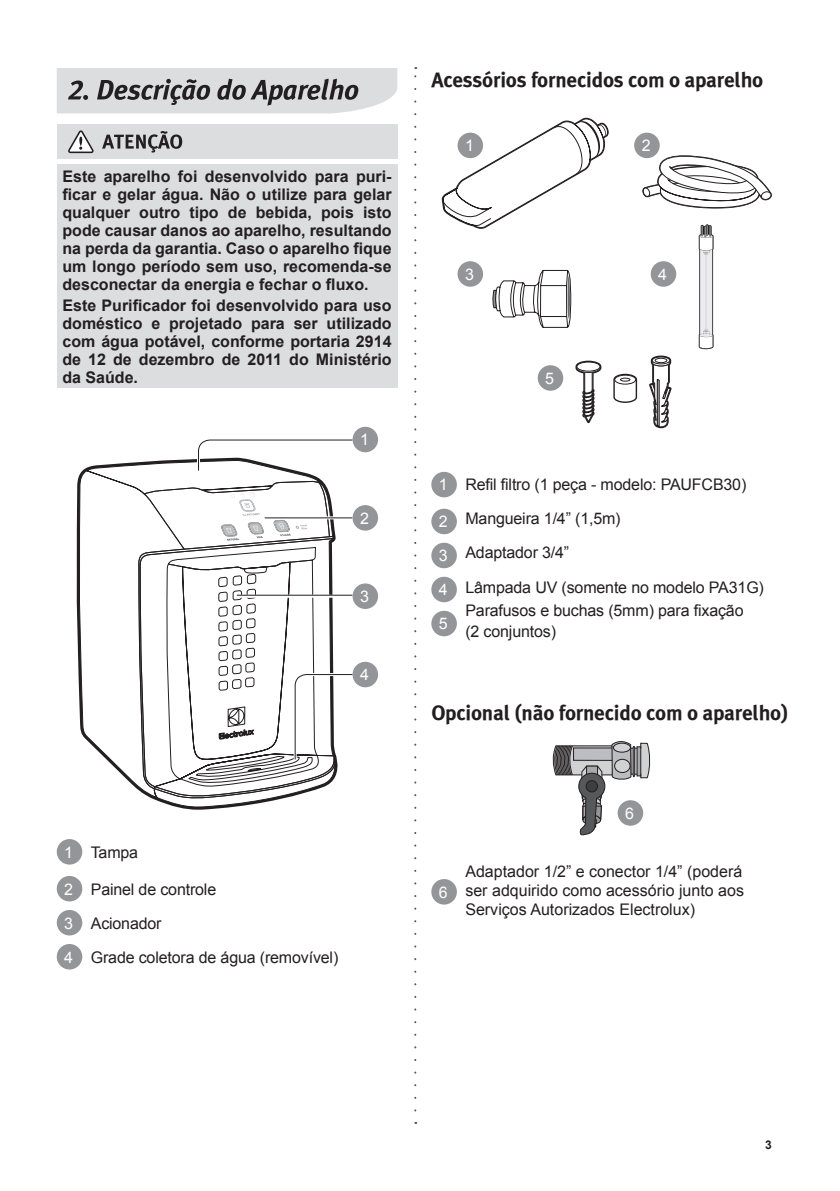
<style>
.page{position:relative;width:840px;height:1191px;background:#fff}
.page>*{position:absolute;margin:0;border:0;box-sizing:border-box;transform-origin:0 0}
.t1{font:21px "Meta Plus Bold Roman";letter-spacing:-.01em;color:#231f20}
.t2{font:700 16px/18px "Arial";color:#231f20;text-align:justify}
.t3{font:16px/34px "Arial";letter-spacing:-.01em;color:#231f20}
.t4{font:16px/34px "Arial";color:#fff;text-align:justify}
.t5{font:700 12px "Arial";color:#231f20}
</style>
<div class="page">
<svg style="left:414px;top:67px;width:2px;height:1043px"></svg>
<div style="left:57px;top:839px;width:25px;height:25px;background:#939598;border-radius:50%"></div>
<div style="left:57px;top:876px;width:25px;height:25px;background:#939598;border-radius:50%"></div>
<div style="left:57px;top:910px;width:25px;height:25px;background:#939598;border-radius:50%"></div>
<div style="left:57px;top:944px;width:25px;height:25px;background:#939598;border-radius:50%"></div>
<svg style="left:441px;top:118px;width:167px;height:111px"></svg>
<svg style="left:642px;top:155px;width:129px;height:53px"></svg>
<svg style="left:492px;top:269px;width:79px;height:59px"></svg>
<svg style="left:649px;top:355px;width:22px;height:73px"></svg>
<div style="left:654px;top:358px;width:13px;height:5px;border:1px solid #231f20;border-radius:50%"></div>
<svg style="left:575px;top:361px;width:26px;height:62px"></svg>
<div style="left:576px;top:362px;width:23px;height:9px;background:#fff;border-radius:50%"></div>
<div style="left:576px;top:362px;width:24px;height:9px;border:1px solid #231f20;border-radius:50%"></div>
<svg style="left:613px;top:374px;width:23px;height:29px"></svg>
<svg style="left:630px;top:743px;width:20px;height:35px"></svg>
<svg style="left:636px;top:746px;width:4px;height:30px"></svg>
<svg style="left:611px;top:741px;width:19px;height:39px"></svg>
<div style="left:611px;top:741px;width:19px;height:39px;border:1px solid #231f20;border-radius:4px"></div>
<div style="left:613px;top:743px;width:17px;height:9px;background:#d1d2d4;border-radius:50%"></div>
<div style="left:613px;top:743px;width:17px;height:9px;border:1px solid #231f20;border-radius:50%"></div>
<div style="left:614px;top:759px;width:15px;height:13px;background:#d1d2d4;border-radius:50%"></div>
<div style="left:614px;top:759px;width:16px;height:13px;border:1px solid #231f20;border-radius:50%"></div>
<svg style="left:552px;top:745px;width:61px;height:90px"></svg>
<div style="left:585px;top:780px;width:12px;height:12px;background:#3e3e3f;border-radius:50%"></div>
<div style="left:585px;top:780px;width:12px;height:12px;border:1px solid #231f20;border-radius:50%"></div>
<div style="left:57px;top:164px;width:340px;height:224px;background:#dcdddf"></div>
<div style="left:57px;top:125px;width:340px;height:34px;background:#dcdddf"></div>
<svg style="left:102px;top:131px;width:80px;height:22px"></svg>
<svg style="left:68px;top:130px;width:26px;height:23px"></svg>
<svg style="left:57px;top:68px;width:340px;height:45px"></svg>
<div style="left:457px;top:133px;width:26px;height:25px;background:#939598;border-radius:50%"></div>
<div style="left:431px;top:472px;width:25px;height:25px;background:#939598;border-radius:50%"></div>
<div style="left:431px;top:509px;width:25px;height:25px;background:#939598;border-radius:50%"></div>
<div style="left:633px;top:133px;width:26px;height:25px;background:#939598;border-radius:50%"></div>
<div style="left:431px;top:543px;width:25px;height:25px;background:#939598;border-radius:50%"></div>
<div style="left:431px;top:611px;width:25px;height:25px;background:#939598;border-radius:50%"></div>
<div style="left:457px;top:261px;width:26px;height:26px;background:#939598;border-radius:50%"></div>
<div style="left:431px;top:577px;width:25px;height:25px;background:#939598;border-radius:50%"></div>
<div style="left:650px;top:261px;width:26px;height:26px;background:#939598;border-radius:50%"></div>
<div style="left:537px;top:365px;width:26px;height:26px;background:#939598;border-radius:50%"></div>
<div style="left:617px;top:800px;width:25px;height:25px;background:#939598;border-radius:50%"></div>
<div style="left:431px;top:879px;width:25px;height:25px;background:#939598;border-radius:50%"></div>
<svg style="left:79px;top:460px;width:243px;height:349px"></svg>
<svg style="left:138px;top:536px;width:184px;height:264px"></svg>
<div style="left:352px;top:427px;width:26px;height:25px;background:#939598;border-radius:50%"></div>
<div style="left:352px;top:505px;width:26px;height:25px;background:#939598;border-radius:50%"></div>
<div style="left:352px;top:583px;width:26px;height:26px;background:#939598;border-radius:50%"></div>
<div style="left:352px;top:662px;width:26px;height:25px;background:#939598;border-radius:50%"></div>
<svg style="left:195px;top:437px;width:160px;height:36px"></svg>
<svg style="left:142px;top:481px;width:213px;height:307px"></svg>
<svg style="left:698px;top:224px;width:15px;height:125px"></svg>
<p class="t2" style="left:62px;top:168px;width:330px">Este aparelho foi desenvolvido para puri&shy;ficar e gelar água. Não o utilize para gelar qualquer outro tipo de bebida, pois isto pode causar danos ao aparelho, resultando na perda da garantia. Caso o aparelho fique um longo período sem uso, recomenda-se desconectar da energia e fechar o fluxo.</p>
<p class="t2" style="left:62px;top:296px;width:330px">Este Purificador foi desenvolvido para uso doméstico e projetado para ser utilizado com água potável, conforme portaria 2914 de 12 de dezembro de 2011 do Ministério da Saúde.</p>
<p class="t4" style="left:360px;top:423px;width:10px">1</p>
<p class="t4" style="left:360px;top:501px;width:10px">2</p>
<p class="t4" style="left:360px;top:579px;width:10px">3</p>
<p class="t4" style="left:360px;top:658px;width:10px">4</p>
<p class="t4" style="left:64px;top:835px;width:10px">1</p>
<p class="t4" style="left:64px;top:872px;width:10px">2<br>3<br>4</p>
<p class="t3" style="left:91px;top:835px;width:49px">Tampa</p>
<p class="t3" style="left:91px;top:872px;width:249px">Painel de controle<br>Acionador<br>Grade coletora de água (removível)</p>
<h1 class="t1" style="left:431px;top:68px;width:333px">Acessórios fornecidos com o aparelho</h1>
<p class="t4" style="left:465px;top:129px;width:10px">1</p>
<p class="t4" style="left:641px;top:129px;width:10px">2</p>
<p class="t4" style="left:465px;top:257px;width:10px">3</p>
<p class="t4" style="left:545px;top:361px;width:10px">5</p>
<p class="t4" style="left:658px;top:257px;width:10px">4</p>
<p class="t4" style="left:438px;top:468px;width:10px">1</p>
<p class="t4" style="left:438px;top:505px;width:10px">2</p>
<p class="t4" style="left:438px;top:539px;width:10px">3</p>
<p class="t4" style="left:438px;top:573px;width:10px">4</p>
<p class="t4" style="left:438px;top:607px;width:10px">5</p>
<p class="t3" style="left:465px;top:468px;width:300px">Refil filtro (1 peça - modelo: PAUFCB30)<br>Mangueira 1/4” (1,5m)<br>Adaptador 3/4”<br>Lâmpada UV (somente no modelo PA31G)</p>
<p class="t3" style="left:465px;top:600px;width:279px;line-height:20.8px">Parafusos e buchas (5mm) para fixação (2 conjuntos)</p>
<h1 class="t1" style="left:431px;top:701px;width:358px">Opcional (não fornecido com o aparelho)</h1>
<p class="t4" style="left:625px;top:796px;width:10px">6</p>
<p class="t4" style="left:438px;top:875px;width:10px">6</p>
<p class="t3" style="left:465px;top:862px;width:280px;line-height:19.2px;text-align:justify">Adaptador 1/2” e conector 1/4” (poderá ser adquirido como acessório junto aos Serviços Autorizados Electrolux)</p>
<p class="t5" style="left:764px;top:1136px;width:8px">3</p>
</div>
